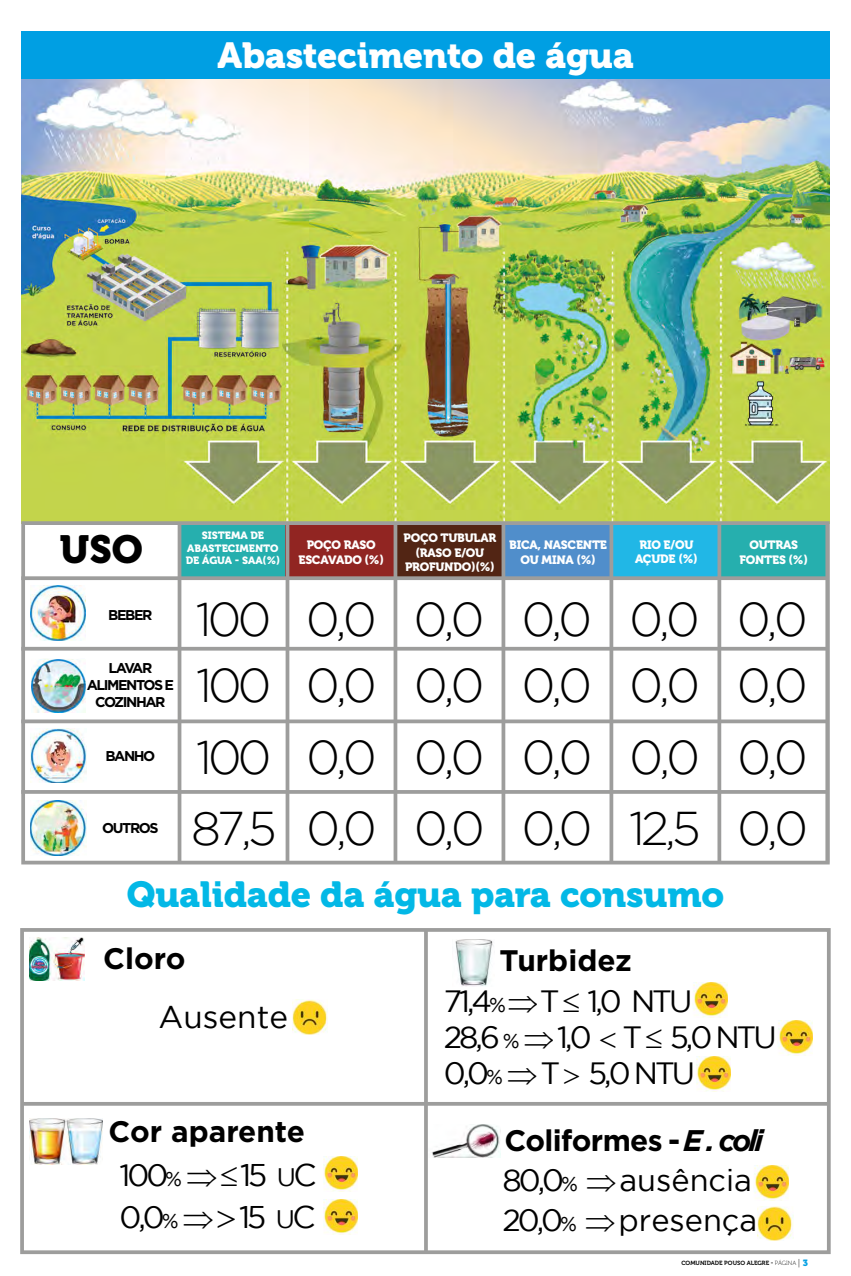
<style>
.page{position:relative;width:851px;height:1276px;background:#fff}
.page>*{position:absolute;margin:0;border:0;box-sizing:border-box;transform-origin:0 0}
.t1{font:300 47.25px/66.5px "Gotham";letter-spacing:-.08em;color:#000}
.t2{font:39px "Museo 900";color:#000}
.t3{font:36px "Museo 900";letter-spacing:-.005em;color:#03b8e6}
.t4{font:36px "Museo 900";letter-spacing:-.005em;color:#fff}
.t5{font:31.5px "Gotham";color:#000}
.t6{font:30.67px/41.6px "Gotham";color:#000}
.t7{font:30.67px/36.1px "Gotham";letter-spacing:-.1em;color:#000}
.t8{font:700 29.7px "Gotham";letter-spacing:-.01em;color:#000}
.t9{font:700 14.25px/17.1px "Gotham";letter-spacing:-.1em;color:#000;text-align:center}
.t10{font:12px/14.4px "Museo 900";letter-spacing:-.02em;color:#fff;text-align:center}
.t11{font:10.5px/12.6px "Museo 900";color:#fff;text-align:center}
.t12{font:6px "Museo 700";color:#000}
.s1{font-size:20.17px}
.s2{font-style:italic}
.s3{font-size:31.28px}
.s4{font-size:25.28px}
.s5{font-family:"Museo 100"}
.s6{font-family:"Museo 100";font-size:9px}
.s7{font-family:"Museo 900";font-size:9px;color:#009fe3}
</style>
<div class="page">
<img style="left:21px;top:79px;width:808px;height:442px">
<hr style="left:21px;top:1102px;width:807px;height:3px;background:#9d9d9c">
<svg style="left:424px;top:933px;width:4px;height:316px"></svg>
<img style="left:29px;top:937px;width:56px;height:43px">
<img style="left:30px;top:1118px;width:72px;height:46px">
<img style="left:455px;top:939px;width:39px;height:47px">
<img style="left:431px;top:1124px;width:69px;height:33px">
<div style="left:20px;top:928px;width:810px;height:326px;border:4px solid #9d9d9c"></div>
<img style="left:292px;top:1000px;width:35px;height:34px">
<img style="left:757px;top:1206px;width:35px;height:35px">
<img style="left:323px;top:1156px;width:34px;height:35px">
<img style="left:323px;top:1199px;width:34px;height:35px">
<div style="left:21px;top:32px;width:808px;height:47px;background:#009fe3"></div>
<div style="left:180px;top:523px;width:106px;height:56px;background:#26afae"></div>
<div style="left:286px;top:523px;width:110px;height:56px;background:#912522"></div>
<div style="left:395px;top:523px;width:109px;height:56px;background:#522514"></div>
<div style="left:610px;top:523px;width:107px;height:54px;background:#21b7e6"></div>
<div style="left:504px;top:524px;width:107px;height:54px;background:#508ecb"></div>
<div style="left:720px;top:524px;width:107px;height:54px;background:#26afae"></div>
<svg style="left:26px;top:576px;width:798px;height:4px;background:#989c9c"></svg>
<img style="left:31px;top:586px;width:54px;height:54px">
<img style="left:31px;top:659px;width:54px;height:54px">
<img style="left:30px;top:729px;width:56px;height:54px">
<img style="left:30px;top:801px;width:57px;height:54px">
<div style="left:21px;top:521px;width:808px;height:343px;border:4px solid #9d9d9c"></div>
<svg style="left:285px;top:522px;width:4px;height:340px"></svg>
<hr style="left:178px;top:522px;width:3px;height:340px;background:#9d9d9c">
<svg style="left:393px;top:522px;width:4px;height:341px"></svg>
<svg style="left:501px;top:522px;width:4px;height:340px"></svg>
<svg style="left:609px;top:522px;width:4px;height:340px"></svg>
<svg style="left:717px;top:522px;width:4px;height:340px"></svg>
<svg style="left:825px;top:522px;width:4px;height:340px"></svg>
<hr style="left:21px;top:647px;width:807px;height:3px;background:#9d9d9c">
<svg style="left:21px;top:719px;width:807px;height:4px;background:#a9a9a8"></svg>
<svg style="left:21px;top:790px;width:807px;height:4px;background:#a2a2a1"></svg>
<img style="left:693px;top:982px;width:34px;height:35px">
<img style="left:778px;top:1020px;width:34px;height:35px">
<img style="left:696px;top:1056px;width:34px;height:35px">
<img style="left:754px;top:1165px;width:34px;height:35px">
<h3 class="t4" style="left:217px;top:35px;width:417px">Abastecimento de água</h3>
<h2 class="t2" style="left:60px;top:527px;width:84px">USO</h2>
<p class="t9" style="left:108px;top:606px;width:46px">BEBER</p>
<p class="t9" style="left:87px;top:659px;width:89px">LAVAR<br>ALIMENTOS E<br>COZINHAR</p>
<p class="t9" style="left:105px;top:747px;width:51px">BANHO</p>
<p class="t9" style="left:102px;top:819px;width:58px">OUTROS</p>
<p class="t11" style="left:187px;top:529px;width:93px">SISTEMA DE<br>ABASTECIMENTO</p>
<p class="t11" style="left:186px;top:554px;width:96px">DE ÁGUA - SAA(%)</p>
<p class="t10" style="left:298px;top:538px;width:87px">POÇO RASO<br>ESCAVADO (%)</p>
<p class="t10" style="left:403px;top:531px;width:94px">POÇO TUBULAR (RASO E/OU<br>PROFUNDO)(%)</p>
<p class="t10" style="left:635px;top:537px;width:64px">RIO E/OU<br>AÇUDE (%)</p>
<p class="t10" style="left:509px;top:538px;width:99px">BICA, NASCENTE<br>OU MINA (%)</p>
<p class="t10" style="left:739px;top:538px;width:70px">OUTRAS<br>FONTES (%)</p>
<h1 class="t1" style="left:196px;top:585px;width:613px">100 0,0 0,0 0,0 0,0 0,0<br>100 0,0 0,0 0,0 0,0 0,0</h1>
<h1 class="t1" style="left:191px;top:722px;width:618px;line-height:70.7px">100 0,0 0,0 0,0 0,0 0,0<br>87,5 0,0 0,0 0,0 12,5 0,0</h1>
<h3 class="t3" style="left:127px;top:873px;width:599px">Qualidade da água para consumo</h3>
<h3 class="t8" style="left:103px;top:941px;width:84px">Cloro</h3>
<h3 class="t8" style="left:499px;top:943px;width:134px">Turbidez</h3>
<h3 class="t5" style="left:158px;top:999px;width:131px">Ausente</h3>
<h3 class="t7" style="left:444px;top:982px;width:334px">71,4<span class="s1">%</span> ⇒ T ≤ 1,0 NTU<br>28,6 <span class="s1">%</span> ⇒ 1,0 T ≤ 5,0 NTU<br>0,0<span class="s1">%</span> ⇒ T 5,0 NTU</h3>
<h3 class="t8" style="left:108px;top:1114px;width:198px">Cor aparente</h3>
<h3 class="t8" style="left:504px;top:1123px;width:260px">Coliformes - <span class="s2">E . coli</span></h3>
<h3 class="t6" style="left:119px;top:1154px;width:198px">100<span class="s1">%</span> ⇒ ≤ <span class="s3">15</span> <span class="s4">U</span><span class="s3">C<br></span>0,0<span class="s1">%</span> ⇒ <span class="s3">15</span> <span class="s4">U</span><span class="s3">C</span></h3>
<h3 class="t6" style="left:502px;top:1159px;width:256px;line-height:40.4px">80,0<span class="s1">%</span> ⇒ausência<br>20,0<span class="s1">%</span> ⇒presença</h3>
<p class="t12" style="left:681px;top:1259px;width:128px">COMUNIDADE POUSO ALEGRE - <span class="s5">PÁGINA</span> <span class="s6">|</span> <span class="s7">3</span></p>
</div>
